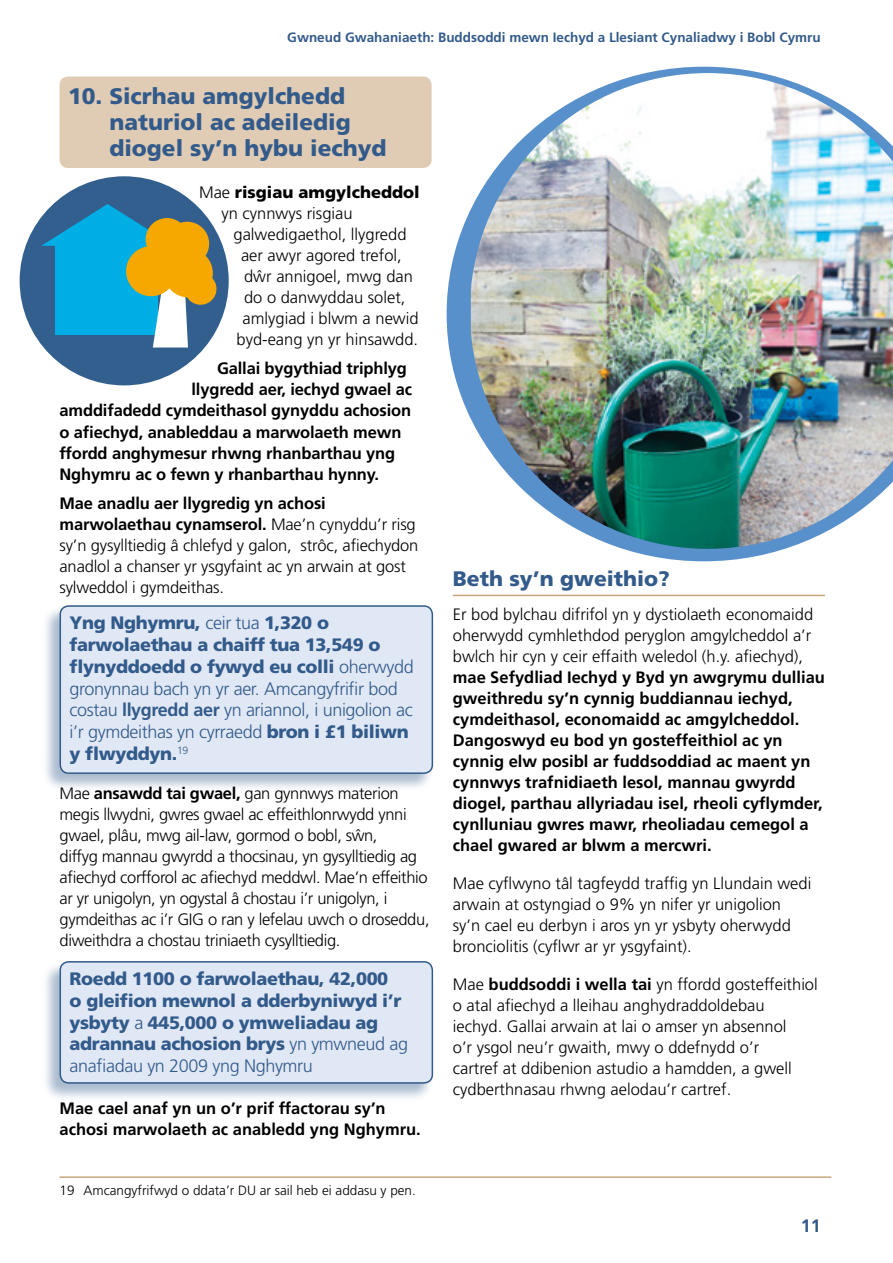
<style>
.page{position:relative;width:893px;height:1263px;background:#fff}
.page>*{position:absolute;margin:0;border:0;box-sizing:border-box;transform-origin:0 0}
.t1{font:900 22.5px/25.8px "Frutiger";color:#325a8a}
.t2{font:900 21px "Frutiger";color:#325a8a}
.t3{font:300 18px/21.8px "Frutiger";letter-spacing:-.02em;color:#325a8a}
.t4{font:900 18px/21.8px "Frutiger";letter-spacing:-.02em;color:#325a8a}
.t5{font:700 18px "Frutiger";color:#325a8a}
.t6{font:300 16.5px/21px "Frutiger";color:#000}
.t7{font:700 16.5px/21px "Frutiger";color:#000}
.t8{font:300 16.5px/21px "Frutiger";letter-spacing:-.02em;color:#000}
.t9{font:700 13.5px "Frutiger";color:#325a8a}
.t10{font:300 13.5px "Frutiger";color:#000}
.s1{font-weight:900}
.s2{font-weight:700}
.s3{font-weight:300}
</style>
<div class="page">
<svg style="left:447px;top:67px;width:337px;height:494px"></svg>
<img style="left:471px;top:73px;width:422px;height:476px">
<hr style="left:453px;top:595px;width:372px;height:1px;background:#caa67a">
<div style="left:60px;top:77px;width:372px;height:91px;background:#e0ccb4;border-radius:9px"></div>
<div style="left:42px;top:605px;width:392px;height:187px;background:#325a8a;opacity:.41"></div>
<div style="left:60px;top:606px;width:372px;height:167px;background:#e1e8f5;border-radius:9px"></div>
<div style="left:60px;top:605px;width:373px;height:169px;border:2px solid #325a8a;border-radius:9px"></div>
<div style="left:42px;top:960px;width:392px;height:141px;background:#325a8a;opacity:.41"></div>
<div style="left:60px;top:962px;width:372px;height:121px;background:#e1e8f5;border-radius:9px"></div>
<div style="left:60px;top:961px;width:373px;height:123px;border:2px solid #325a8a;border-radius:9px"></div>
<hr style="left:60px;top:1176px;width:771px;height:2px;background:#caa67a">
<div style="left:20px;top:176px;width:209px;height:209px;background:#325f8d;border-radius:50%"></div>
<div style="left:56px;top:244px;width:102px;height:91px;background:#00aee6"></div>
<svg style="left:41px;top:204px;width:132px;height:42px"></svg>
<svg style="left:153px;top:288px;width:35px;height:59px;background:#ddeef4"></svg>
<div style="left:165px;top:222px;width:44px;height:44px;background:#f7a800;border-radius:50%"></div>
<div style="left:185px;top:273px;width:31px;height:32px;background:#f7a800;border-radius:50%"></div>
<div style="left:146px;top:218px;width:42px;height:43px;background:#f7a800;border-radius:50%"></div>
<div style="left:164px;top:249px;width:49px;height:48px;background:#f7a800;border-radius:50%"></div>
<div style="left:126px;top:246px;width:50px;height:50px;background:#f7a800;border-radius:50%"></div>
<p class="t9" style="left:287px;top:29px;width:535px">Gwneud Gwahaniaeth: Buddsoddi mewn Iechyd a Llesiant Cynaliadwy i Bobl Cymru</p>
<h1 class="t1" style="left:109px;top:83px;width:279px;text-indent:-41px">10. Sicrhau amgylchedd naturiol ac adeiledig diogel sy’n hybu iechyd</h1>
<p class="t6" style="left:222px;top:182px;width:200px;text-indent:-23px">Mae <span class="s1">risgiau amgylcheddol </span>yn cynnwys risgiau</p>
<p class="t6" style="left:234px;top:224px;width:174px">galwedigaethol, llygredd</p>
<p class="t6" style="left:241px;top:245px;width:162px">aer awyr agored trefol,</p>
<p class="t6" style="left:244px;top:266px;width:170px">dwˆ r annigoel, mwg dan</p>
<p class="t6" style="left:244px;top:287px;width:163px">do o danwyddau solet,</p>
<p class="t6" style="left:243px;top:308px;width:178px">amlygiad i blwm a newid</p>
<p class="t6" style="left:237px;top:329px;width:183px">byd-eang yn yr hinsawdd.</p>
<p class="t7" style="left:217px;top:358px;width:191px">Gallai bygythiad triphlyg</p>
<p class="t7" style="left:192px;top:379px;width:222px">llygredd aer, iechyd gwael ac</p>
<p class="t7" style="left:60px;top:400px;width:353px">amddifadedd cymdeithasol gynyddu achosion</p>
<p class="t7" style="left:60px;top:421px;width:343px">o afiechyd, anableddau a marwolaeth mewn</p>
<p class="t7" style="left:60px;top:442px;width:337px">ffordd anghymesur rhwng rhanbarthau yng</p>
<p class="t7" style="left:60px;top:463px;width:321px">Nghymru ac o fewn y rhanbarthau hynny.</p>
<p class="t6" style="left:60px;top:493px;width:360px"><span class="s2">Mae anadlu aer llygredig yn achosi marwolaethau cynamserol.</span> Mae’n cynyddu’r risg sy’n gysylltiedig â chlefyd y galon, strôc, afiechydon anadlol a chanser yr ysgyfaint ac yn arwain at gost sylweddol i gymdeithas.</p>
<p class="t3" style="left:70px;top:612px;width:346px"><span class="s1">Yng Nghymru,</span> ceir tua <span class="s1">1,320 o farwolaethau a chaiff tua 13,549 o flynyddoedd o fywyd eu colli</span> oherwydd gronynnau bach yn yr aer. Amcangyfrifir bod costau <span class="s2">llygredd aer</span> yn ariannol, i unigolion ac i’r gymdeithas yn cyrraedd <span class="s1">bron i £1 biliwn y flwyddyn.</span><sup>19</sup></p>
<p class="t8" style="left:60px;top:783px;width:372px">Mae <span class="s2">ansawdd tai gwael,</span> gan gynnwys materion megis llwydni, gwres gwael ac effeithlonrwydd ynni gwael, plâu, mwg ail-law, gormod o bobl, swˆ n,<br>diffyg mannau gwyrdd a thocsinau, yn gysylltiedig ag afiechyd corfforol ac afiechyd meddwl. Mae’n effeithio ar yr unigolyn, yn ogystal â chostau i’r unigolyn, i gymdeithas ac i’r GIG o ran y lefelau uwch o droseddu, diweithdra a chostau triniaeth cysylltiedig.</p>
<p class="t4" style="left:70px;top:968px;width:340px">Roedd 1100 o farwolaethau, 42,000<br>o gleifion mewnol a dderbyniwyd i’r ysbyty <span class="s3">a</span> 445,000 o ymweliadau ag adrannau achosion brys <span class="s3">yn ymwneud ag anafiadau yn 2009 yng Nghymru</span></p>
<p class="t7" style="left:60px;top:1098px;width:363px">Mae cael anaf yn un o’r prif ffactorau sy’n achosi marwolaeth ac anabledd yng Nghymru.</p>
<p class="t10" style="left:60px;top:1182px;width:358px">19 Amcangyfrifwyd o ddata’r DU ar sail heb ei addasu y pen.</p>
<p class="t2" style="left:453px;top:566px;width:219px">Beth sy’n gweithio?</p>
<p class="t6" style="left:453px;top:604px;width:362px;text-align:justify">Er bod bylchau difrifol yn y dystiolaeth economaidd oherwydd cymhlethdod peryglon amgylcheddol a’r bwlch hir cyn y ceir effaith weledol (h.y. afiechyd),</p>
<p class="t7" style="left:453px;top:666px;width:374px">mae Sefydliad Iechyd y Byd yn awgrymu dulliau gweithredu sy’n cynnig buddiannau iechyd, cymdeithasol, economaidd ac amgylcheddol.<br>Dangoswyd eu bod yn gosteffeithiol ac yn cynnig elw posibl ar fuddsoddiad ac maent yn cynnwys trafnidiaeth lesol, mannau gwyrdd diogel, parthau allyriadau isel, rheoli cyflymder, cynlluniau gwres mawr, rheoliadau cemegol a chael gwared ar blwm a mercwri.</p>
<p class="t6" style="left:453px;top:873px;width:360px">Mae cyflwyno tâl tagfeydd traffig yn Llundain wedi arwain at ostyngiad o 9% yn nifer yr unigolion sy’n cael eu derbyn i aros yn yr ysbyty oherwydd bronciolitis (cyflwr ar yr ysgyfaint).</p>
<p class="t6" style="left:453px;top:974px;width:366px">Mae <span class="s2">buddsoddi i wella tai</span> yn ffordd gosteffeithiol o atal afiechyd a lleihau anghydraddoldebau iechyd. Gallai arwain at lai o amser yn absennol<br>o’r ysgol neu’r gwaith, mwy o ddefnydd o’r<br>cartref at ddibenion astudio a hamdden, a gwell cydberthnasau rhwng aelodau’r cartref.</p>
<p class="t5" style="left:801px;top:1215px;width:22px">11</p>
</div>
